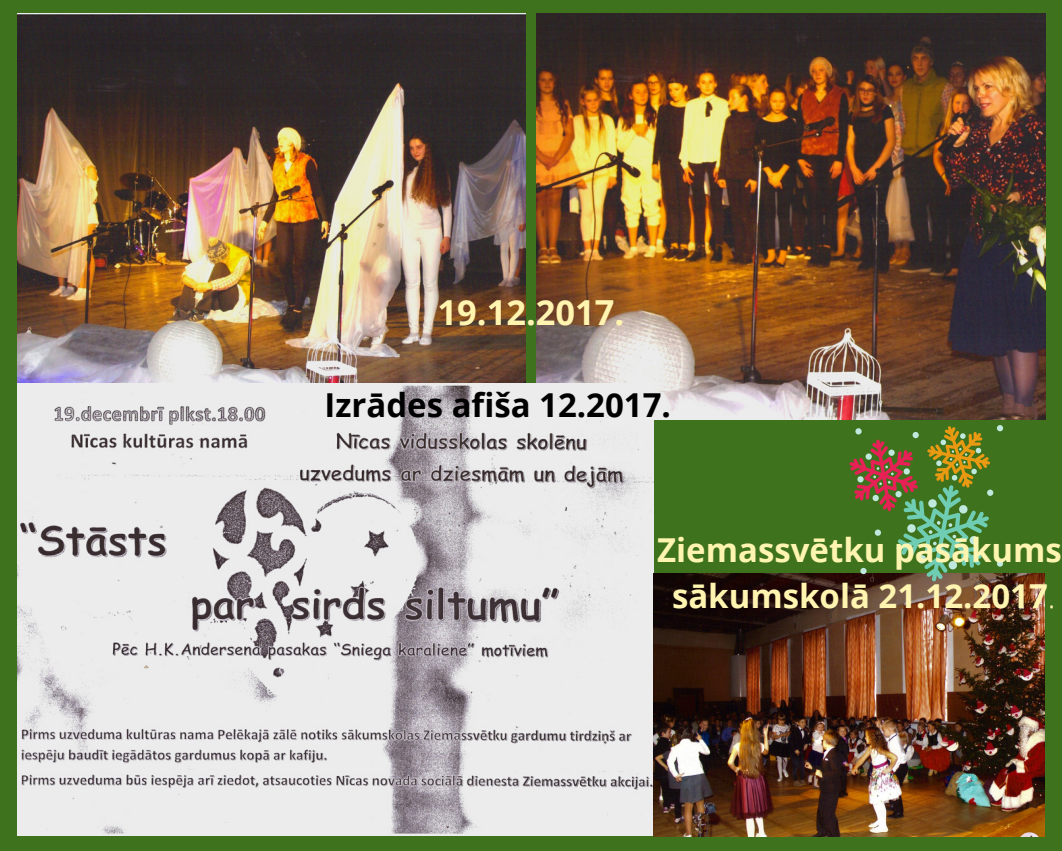
<style>
.page{position:relative;width:1062px;height:851px;background:#fff}
.page>*{position:absolute;margin:0;border:0;box-sizing:border-box;transform-origin:0 0}
.t1{font:700 34.5px "Open Sans";color:#fff5b0}
.t2{font:700 33px "Open Sans";color:#fff5b0}
.t3{font:700 33px "Open Sans";color:#000}
.s1{font-weight:300}
</style>
<div class="page">
<div style="left:0;top:0;width:1061px;height:850px;background:#3e721d"></div>
<img style="left:17px;top:14px;width:508px;height:370px">
<img style="left:536px;top:14px;width:509px;height:406px">
<img style="left:17px;top:384px;width:636px;height:451px">
<img style="left:654px;top:573px;width:391px;height:263px">
<svg style="left:849px;top:425px;width:154px;height:156px"></svg>
<p class="t1" style="left:438px;top:288px;width:188px">19.12.2017.</p>
<p class="t3" style="left:325px;top:382px;width:348px">Izrādes afiša 12.2017.</p>
<p class="t2" style="left:657px;top:526px;width:406px">Ziemassvētku pasākums</p>
<p class="t2" style="left:672px;top:572px;width:385px">sākumskolā 21.12.2017<span class="s1">.</span></p>
</div>
